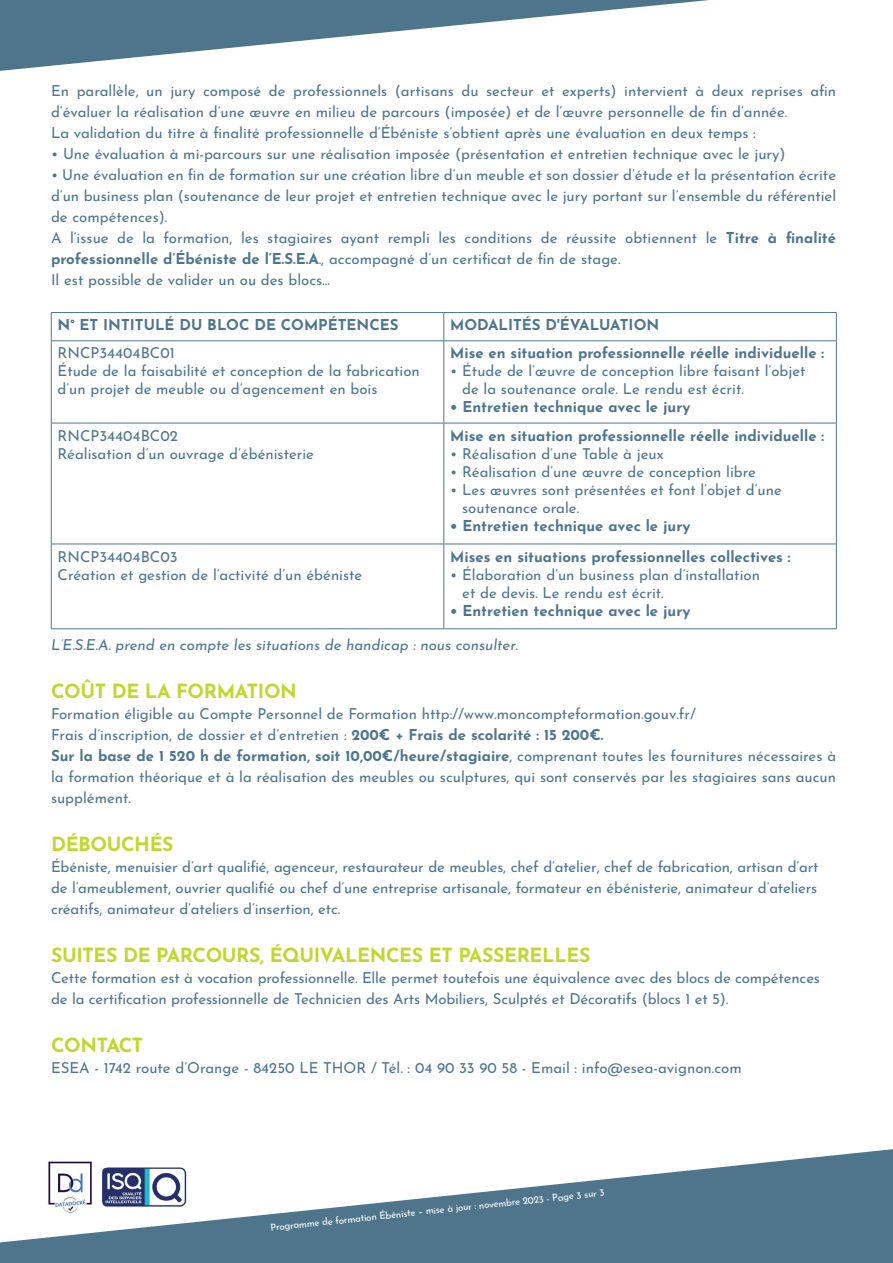
<style>
.page{position:relative;width:893px;height:1263px;background:#fff}
.page>*{position:absolute;margin:0;border:0;box-sizing:border-box;transform-origin:0 0}
.t1{font:700 19.5px "Josefin Sans";letter-spacing:-.02em;color:#c1d72f}
.t2{font:15px/21px "Josefin Sans";color:#4f758d}
.t3{font:700 15px "Josefin Sans";color:#4f758d}
.t4{font:italic 15px "Josefin Sans";color:#4f758d}
.t5{font:9.75px "Josefin Sans";color:#fff}
.s1{font-weight:700}
</style>
<div class="page">
<hr style="left:51px;top:312px;width:393px;height:1px;background:#4f758d">
<svg style="left:51px;top:313px;width:1px;height:28px"></svg>
<hr style="left:444px;top:312px;width:393px;height:1px;background:#4f758d">
<svg style="left:444px;top:313px;width:1px;height:28px"></svg>
<svg style="left:836px;top:313px;width:1px;height:28px"></svg>
<hr style="left:51px;top:341px;width:393px;height:1px;background:#4f758d">
<hr style="left:51px;top:341px;width:1px;height:82px;background:#4f758d">
<hr style="left:444px;top:341px;width:393px;height:1px;background:#4f758d">
<hr style="left:444px;top:341px;width:1px;height:82px;background:#4f758d">
<hr style="left:836px;top:341px;width:1px;height:82px;background:#4f758d">
<hr style="left:51px;top:423px;width:393px;height:1px;background:#4f758d">
<hr style="left:51px;top:423px;width:1px;height:121px;background:#4f758d">
<hr style="left:444px;top:423px;width:393px;height:1px;background:#4f758d">
<hr style="left:444px;top:423px;width:1px;height:121px;background:#4f758d">
<hr style="left:836px;top:423px;width:1px;height:121px;background:#4f758d">
<hr style="left:51px;top:544px;width:393px;height:1px;background:#4f758d">
<hr style="left:51px;top:544px;width:1px;height:84px;background:#4f758d">
<hr style="left:444px;top:544px;width:393px;height:1px;background:#4f758d">
<hr style="left:444px;top:544px;width:1px;height:84px;background:#4f758d">
<hr style="left:836px;top:544px;width:1px;height:84px;background:#4f758d">
<hr style="left:51px;top:628px;width:393px;height:1px;background:#4f758d">
<hr style="left:444px;top:628px;width:393px;height:1px;background:#4f758d">
<svg style="left:0;top:1149px;width:893px;height:114px;fill:#4f758d"></svg>
<img style="left:43px;top:1158px;width:53px;height:57px">
<img style="left:98px;top:1165px;width:90px;height:46px">
<svg style="left:0;top:0;width:709px;height:71px"></svg>
<p class="t2" style="left:51px;top:79px;width:787px">En parallèle, un jury composé de professionnels (artisans du secteur et experts) intervient à deux reprises afin d’évaluer la réalisation d’une œuvre en milieu de parcours (imposée) et de l’œuvre personnelle de fin d’année.<br>La validation du titre à finalité professionnelle d’Ébéniste s’obtient après une évaluation en deux temps :</p>
<p class="t2" style="left:51px;top:142px;width:736px">• Une évaluation à mi-parcours sur une réalisation imposée (présentation et entretien technique avec le jury)</p>
<p class="t2" style="left:51px;top:163px;width:787px">• Une évaluation en fin de formation sur une création libre d’un meuble et son dossier d’étude et la présentation écrite d’un business plan (soutenance de leur projet et entretien technique avec le jury portant sur l’ensemble du référentiel de compétences).<br>A l’issue de la formation, les stagiaires ayant rempli les conditions de réussite obtiennent le <span class="s1">Titre à finalité professionnelle d’Ébéniste de l’E.S.E.A</span>., accompagné d’un certificat de fin de stage.<br>Il est possible de valider un ou des blocs…</p>
<p class="t3" style="left:58px;top:314px;width:342px">N° ET INTITULÉ DU BLOC DE COMPÉTENCES</p>
<p class="t3" style="left:450px;top:314px;width:211px">MODALITÉS D'ÉVALUATION</p>
<p class="t2" style="left:58px;top:343px;width:364px;line-height:18px">RNCP34404BC01<br>Étude de la faisabilité et conception de la fabrication d’un projet de meuble ou d’agencement en bois</p>
<p class="t3" style="left:450px;top:342px;width:375px">Mise en situation professionnelle réelle individuelle :</p>
<p class="t2" style="left:462px;top:361px;width:345px;line-height:18px;text-indent:-12px">• Étude de l’œuvre de conception libre faisant l’objet de la soutenance orale. Le rendu est écrit.</p>
<p class="t3" style="left:450px;top:396px;width:242px">• Entretien technique avec le jury</p>
<p class="t2" style="left:58px;top:425px;width:258px;line-height:18px">RNCP34404BC02<br>Réalisation d’un ouvrage d’ébénisterie</p>
<p class="t3" style="left:450px;top:424px;width:375px">Mise en situation professionnelle réelle individuelle :</p>
<p class="t2" style="left:450px;top:442px;width:215px">• Réalisation d’une Table à jeux</p>
<p class="t2" style="left:450px;top:460px;width:307px">• Réalisation d’une œuvre de conception libre</p>
<p class="t2" style="left:462px;top:479px;width:321px;line-height:18px;text-indent:-12px">• Les œuvres sont présentées et font l’objet d’une soutenance orale.</p>
<p class="t3" style="left:450px;top:514px;width:242px">• Entretien technique avec le jury</p>
<p class="t2" style="left:58px;top:546px;width:306px;line-height:18px">RNCP34404BC03<br>Création et gestion de l’activité d’un ébéniste</p>
<p class="t3" style="left:450px;top:545px;width:342px">Mises en situations professionnelles collectives :</p>
<p class="t2" style="left:462px;top:564px;width:299px;line-height:18px;text-indent:-12px">• Élaboration d’un business plan d’installation et de devis. Le rendu est écrit.</p>
<p class="t3" style="left:450px;top:599px;width:242px">• Entretien technique avec le jury</p>
<p class="t4" style="left:51px;top:632px;width:468px">L’E.S.E.A. prend en compte les situations de handicap : nous consulter.</p>
<h1 class="t1" style="left:51px;top:677px;width:247px">COÛT DE LA FORMATION</h1>
<p class="t2" style="left:51px;top:702px;width:787px">Formation éligible au Compte Personnel de Formation http://www.moncompteformation.gouv.fr/<br>Frais d’inscription, de dossier et d’entretien : <span class="s1">200€ + Frais de scolarité : 15 200€.<br>Sur la base de 1 520 h de formation, soit 10,00€/heure/stagiaire</span>, comprenant toutes les fournitures nécessaires à la formation théorique et à la réalisation des meubles ou sculptures, qui sont conservés par les stagiaires sans aucun supplément.</p>
<h1 class="t1" style="left:51px;top:830px;width:124px">DÉBOUCHÉS</h1>
<p class="t2" style="left:51px;top:855px;width:769px;text-align:justify">Ébéniste, menuisier d’art qualifié, agenceur, restaurateur de meubles, chef d’atelier, chef de fabrication, artisan d’art de l’ameublement, ouvrier qualifié ou chef d’une entreprise artisanale, formateur en ébénisterie, animateur d’ateliers créatifs, animateur d’ateliers d’insertion, etc.</p>
<h1 class="t1" style="left:51px;top:941px;width:541px">SUITES DE PARCOURS, ÉQUIVALENCES ET PASSERELLES</h1>
<p class="t2" style="left:51px;top:966px;width:770px">Cette formation est à vocation professionnelle. Elle permet toutefois une équivalence avec des blocs de compétences de la certification professionnelle de Technicien des Arts Mobiliers, Sculptés et Décoratifs (blocs 1 et 5).</p>
<h1 class="t1" style="left:51px;top:1031px;width:94px">CONTACT</h1>
<p class="t2" style="left:51px;top:1056px;width:692px">ESEA - 1742 route d’Orange - 84250 LE THOR / Tél. : 04 90 33 90 58 - Email : info@esea-avignon.com</p>
<p class="t5" style="left:270px;top:1220px;width:337px;rotate:-6deg">Programme de formation Ébéniste – mise à jour : novembre 2023 - Page 3 sur 3</p>
</div>
